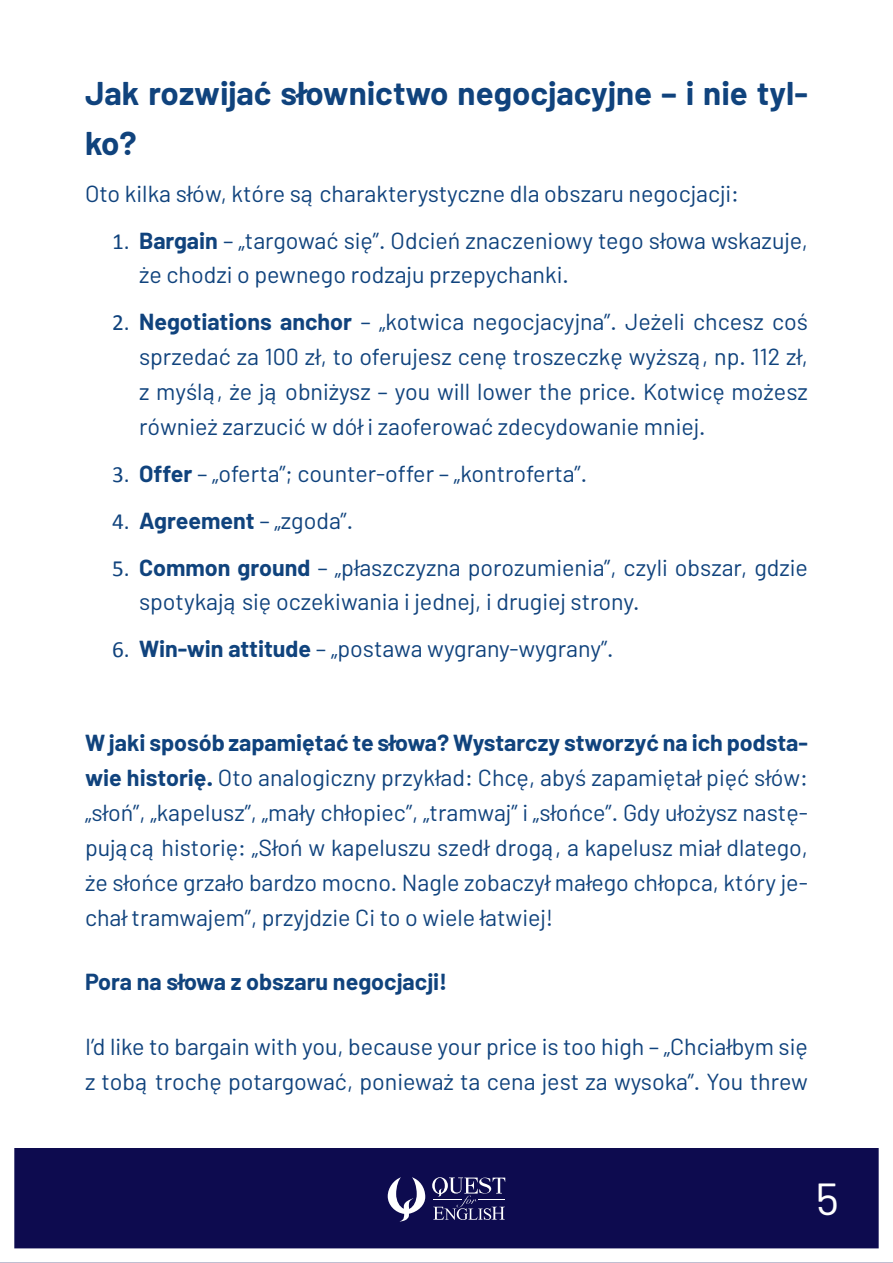
<style>
.page{position:relative;width:893px;height:1263px;background:#fff}
.page>*{position:absolute;margin:0;border:0;box-sizing:border-box;transform-origin:0 0}
.t1{font:45px "Barlow";color:#fff}
.t2{font:700 33px/49.5px "Barlow";color:#10437d}
.t3{font:23.25px/34.8px "Barlow";color:#10437d}
.t4{font:700 23.25px "Barlow";color:#10437d}
.s1{font-family:"Calibri"}
.s2{font-weight:700}
.s3{font-family:"Calibri";font-weight:400}
.s4{font-weight:400}
</style>
<div class="page">
<svg style="left:0;top:1148px;width:893px;height:115px;background:#33316b"></svg>
<svg style="left:388px;top:1177px;width:37px;height:44px"></svg>
<svg style="left:432px;top:1177px;width:73px;height:43px;background:#414075"></svg>
<h2 class="t2" style="left:85px;top:69px;width:724px">Jak rozwijać słownictwo negocjacyjne – i nie tyl&shy;ko?</h2>
<p class="t3" style="left:85px;top:175px;width:656px">Oto kilka słów, które są charakterystyczne dla obszaru negocjacji:</p>
<p class="t3" style="left:139px;top:222px;width:670px;text-indent:-27px"><span class="s1">1.</span> <span class="s2">Bargain</span> – „targować się”. Odcień znaczeniowy tego słowa wskazuje, że chodzi o pewnego rodzaju przepychanki.</p>
<p class="t3" style="left:139px;top:304px;width:670px;text-align:justify;text-indent:-27px"><span class="s1">2.</span> <span class="s2">Negotiations anchor</span> – „kotwica negocjacyjna”. Jeżeli chcesz coś sprzedać za 100 zł, to oferujesz cenę troszeczkę wyższą, np. 112 zł, z myślą, że ją obniżysz – you will lower the price. Kotwicę możesz również zarzucić w dół i zaoferować zdecydowanie mniej.</p>
<p class="t3" style="left:112px;top:455px;width:476px"><span class="s1">3.</span> <span class="s2">Offer</span> – „oferta”; counter-offer – „kontroferta”.</p>
<p class="t4" style="left:112px;top:506px;width:243px"><span class="s3">4.</span> Agreement <span class="s4">– „zgoda”.</span></p>
<p class="t3" style="left:139px;top:549px;width:670px;text-indent:-27px"><span class="s1">5.</span> <span class="s2">Common ground</span> – „płaszczyzna porozumienia”, czyli obszar, gdzie spotykają się oczekiwania i jednej, i drugiej strony.</p>
<p class="t3" style="left:112px;top:631px;width:503px"><span class="s1">6.</span> <span class="s2">Win-win attitude</span> – „postawa wygrany-wygrany”.</p>
<p class="t3" style="left:85px;top:725px;width:724px;text-align:justify"><span class="s2">W jaki sposób zapamiętać te słowa? Wystarczy stworzyć na ich podsta&shy;wie historię.</span> Oto analogiczny przykład: Chcę, abyś zapamiętał pięć słów: „słoń”, „kapelusz”, „mały chłopiec”, „tramwaj” i „słońce”. Gdy ułożysz nastę&shy;pującą historię: „Słoń w kapeluszu szedł drogą, a kapelusz miał dlatego, że słońce grzało bardzo mocno. Nagle zobaczył małego chłopca, który je&shy;chał tramwajem”, przyjdzie Ci to o wiele łatwiej!</p>
<p class="t4" style="left:85px;top:967px;width:364px">Pora na słowa z obszaru negocjacji!</p>
<p class="t3" style="left:85px;top:1029px;width:724px">I’d like to bargain with you, because your price is too high – „Chciałbym się z tobą trochę potargować, ponieważ ta cena jest za wysoka”. You threw</p>
<h1 class="t1" style="left:816px;top:1170px;width:25px">5</h1>
</div>
